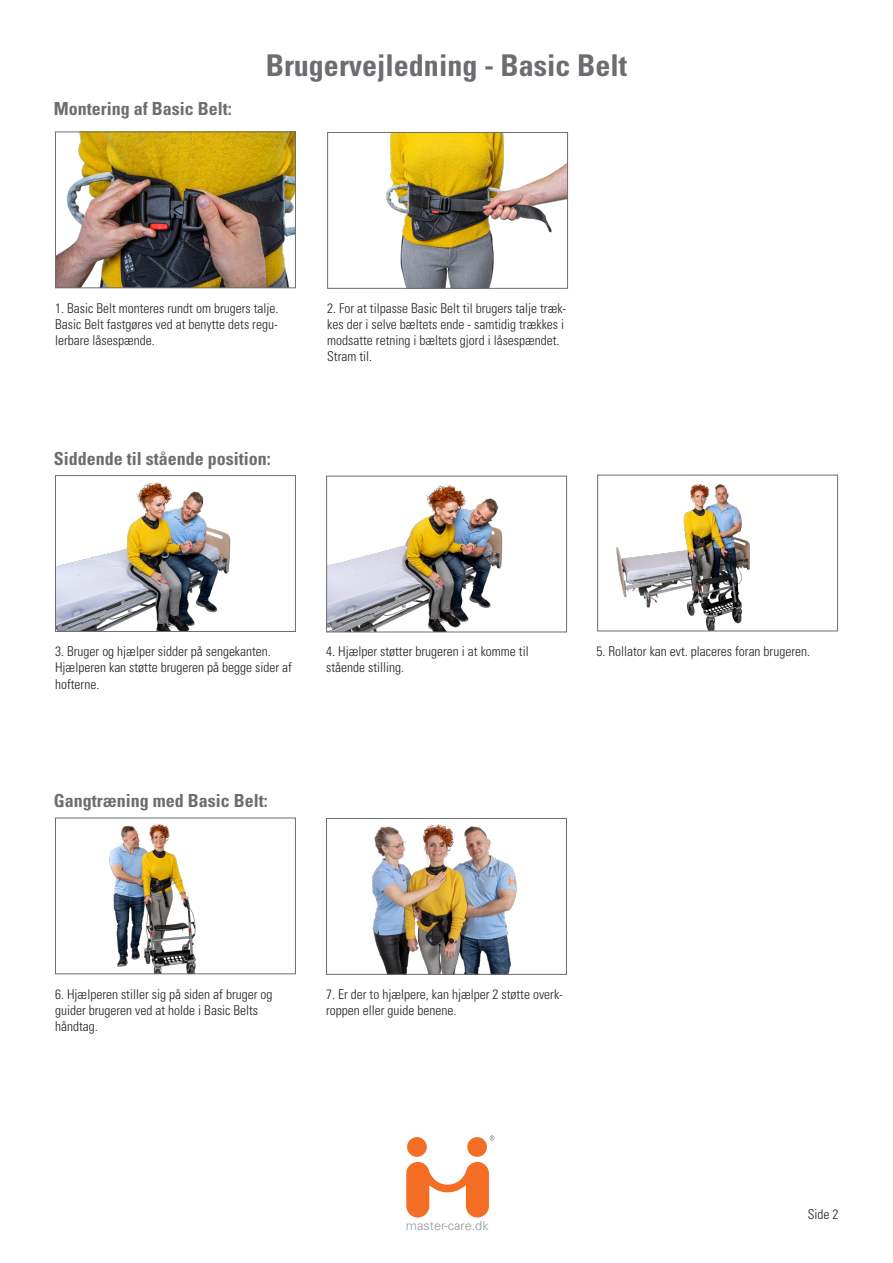
<style>
.page{position:relative;width:893px;height:1263px;background:#fff}
.page>*{position:absolute;margin:0;border:0;box-sizing:border-box;transform-origin:0 0}
.t1{font:700 condensed 30px "Univers LT Std";color:#6c6d70}
.Underoverskrift{font:700 condensed 18px "Univers LT Std";color:#6c6d70}
.t2{font:300 condensed 13.5px/16.2px "Univers LT Std";color:#231f20}
.t3{font:300 12.75px "Univers LT Std";color:#939598}
</style>
<div class="page">
<img style="left:386px;top:134px;width:180px;height:153px">
<div style="left:327px;top:132px;width:241px;height:157px;border:1px solid #6c6d70"></div>
<img style="left:57px;top:134px;width:237px;height:152px">
<div style="left:55px;top:132px;width:241px;height:156px;border:1px solid #6c6d70"></div>
<img style="left:616px;top:483px;width:134px;height:146px">
<div style="left:597px;top:475px;width:241px;height:156px;border:1px solid #6c6d70"></div>
<img style="left:328px;top:485px;width:175px;height:145px">
<div style="left:326px;top:476px;width:241px;height:156px;border:1px solid #6c6d70"></div>
<img style="left:57px;top:482px;width:174px;height:148px">
<div style="left:55px;top:475px;width:241px;height:157px;border:1px solid #6c6d70"></div>
<img style="left:372px;top:824px;width:145px;height:149px">
<div style="left:326px;top:818px;width:241px;height:157px;border:1px solid #6c6d70"></div>
<img style="left:109px;top:824px;width:87px;height:148px">
<div style="left:55px;top:817px;width:241px;height:157px;border:1px solid #6c6d70"></div>
<svg style="left:406px;top:1162px;width:83px;height:55px"></svg>
<div style="left:407px;top:1137px;width:20px;height:20px;background:#f36e24;border-radius:50%"></div>
<div style="left:467px;top:1137px;width:20px;height:20px;background:#f36e24;border-radius:50%"></div>
<svg style="left:490px;top:1135px;width:4px;height:5px"></svg>
<p class="Underoverskrift" style="left:54px;top:97px;width:179px">Montering af Basic Belt:</p>
<h1 class="t1" style="left:266px;top:47px;width:363px">Brugervejledning - Basic Belt</h1>
<p class="t2" style="left:55px;top:300px;width:225px;text-align:justify">1. Basic Belt monteres rundt om brugers talje.<br>Basic Belt fastgøres ved at benytte dets regu&shy;lerbare låsespænde.</p>
<p class="Underoverskrift" style="left:54px;top:447px;width:219px">Siddende til stående position:</p>
<p class="t2" style="left:327px;top:300px;width:241px">2. For at tilpasse Basic Belt til brugers talje træk&shy;kes der i selve bæltets ende - samtidig trækkes i modsatte retning i bæltets gjord i låsespændet.<br>Stram til.</p>
<p class="t2" style="left:55px;top:643px;width:238px">3. Bruger og hjælper sidder på sengekanten.<br>Hjælperen kan støtte brugeren på begge sider af hofterne.</p>
<p class="t2" style="left:326px;top:643px;width:204px">4. Hjælper støtter brugeren i at komme til</p>
<p class="t2" style="left:596px;top:643px;width:215px">5. Rollator kan evt. placeres foran brugeren.</p>
<p class="t2" style="left:326px;top:660px;width:79px">stående stilling.</p>
<p class="Underoverskrift" style="left:54px;top:789px;width:215px">Gangtræning med Basic Belt:</p>
<p class="t2" style="left:55px;top:986px;width:219px">6. Hjælperen stiller sig på siden af bruger og guider brugeren ved at holde i Basic Belts håndtag.</p>
<p class="t2" style="left:326px;top:986px;width:238px">7. Er der to hjælpere, kan hjælper 2 støtte overk&shy;roppen eller guide benene.</p>
<p class="t3" style="left:406px;top:1217px;width:84px">master-care.dk</p>
<p class="t2" style="left:808px;top:1206px;width:32px">Side 2</p>
</div>
